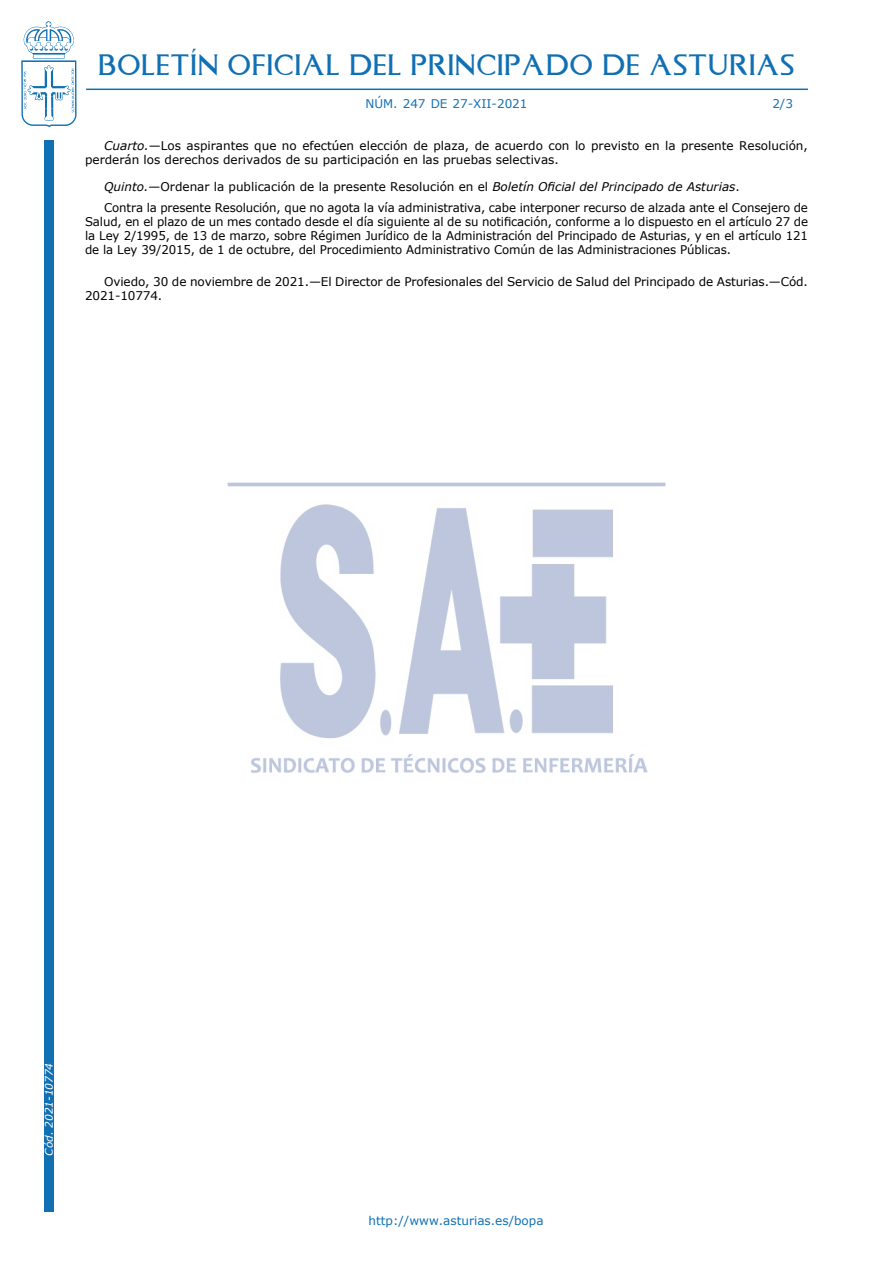
<style>
.page{position:relative;width:893px;height:1263px;background:#fff}
.page>*{position:absolute;margin:0;border:0;box-sizing:border-box;transform-origin:0 0}
.t1{font:24px "Asturica";letter-spacing:.05em;color:#1170b3}
.Parrafo{font:12px/14.2px "Verdana";letter-spacing:-.01em;color:#000;text-align:justify}
.Cursiva_-Redonda{font:12px/14.2px "Verdana";color:#000}
.t2{font:12px "Verdana";color:#1170b3}
.t3{font:italic 10.5px "Verdana";color:#fff}
.s1{font-style:italic}
</style>
<div class="page">
<div style="left:44px;top:140px;width:10px;height:1072px;background:#1170b3"></div>
<svg style="left:21px;top:21px;width:56px;height:106px"></svg>
<hr style="left:86px;top:89px;width:722px;height:1px;background:#1170b3">
<img style="left:228px;top:482px;width:437px;height:291px">
<h1 class="t1" style="left:98px;top:49px;width:697px">BOLETÍN OFICIAL DEL PRINCIPADO DE ASTURIAS</h1>
<p class="t2" style="left:365px;top:95px;width:164px">núm. 247 de 27-xii-2021</p>
<p class="t2" style="left:772px;top:95px;width:22px">2/3</p>
<p class="Cursiva_-Redonda" style="left:85px;top:138px;width:724px;text-indent:19px"><span class="s1">Cuarto.</span>—Los aspirantes que no efectúen elección de plaza, de acuerdo con lo previsto en la presente Resolución, perderán los derechos derivados de su participación en las pruebas selectivas.</p>
<p class="Cursiva_-Redonda" style="left:104px;top:179px;width:637px"><span class="s1">Quinto.</span>—Ordenar la publicación de la presente Resolución en el <span class="s1">Boletín Oficial del Principado de Asturias</span>.</p>
<p class="Parrafo" style="left:85px;top:200px;width:724px;text-indent:19px">Contra la presente Resolución, que no agota la vía administrativa, cabe interponer recurso de alzada ante el Consejero de Salud, en el plazo de un mes contado desde el día siguiente al de su notificación, conforme a lo dispuesto en el artículo 27 de la Ley 2/1995, de 13 de marzo, sobre Régimen Jurídico de la Administración del Principado de Asturias, y en el artículo 121 de la Ley 39/2015, de 1 de octubre, del Procedimiento Administrativo Común de las Administraciones Públicas.</p>
<p class="Parrafo" style="left:85px;top:274px;width:724px;text-indent:19px">Oviedo, 30 de noviembre de 2021.—El Director de Profesionales del Servicio de Salud del Principado de Asturias.—Cód.<br>2021-10774.</p>
<p class="t3" style="left:42px;top:1155px;width:94px;rotate:-90deg">Cód. 2021-10774</p>
<p class="t2" style="left:369px;top:1212px;width:177px">http://www.asturias.es/bopa</p>
</div>
